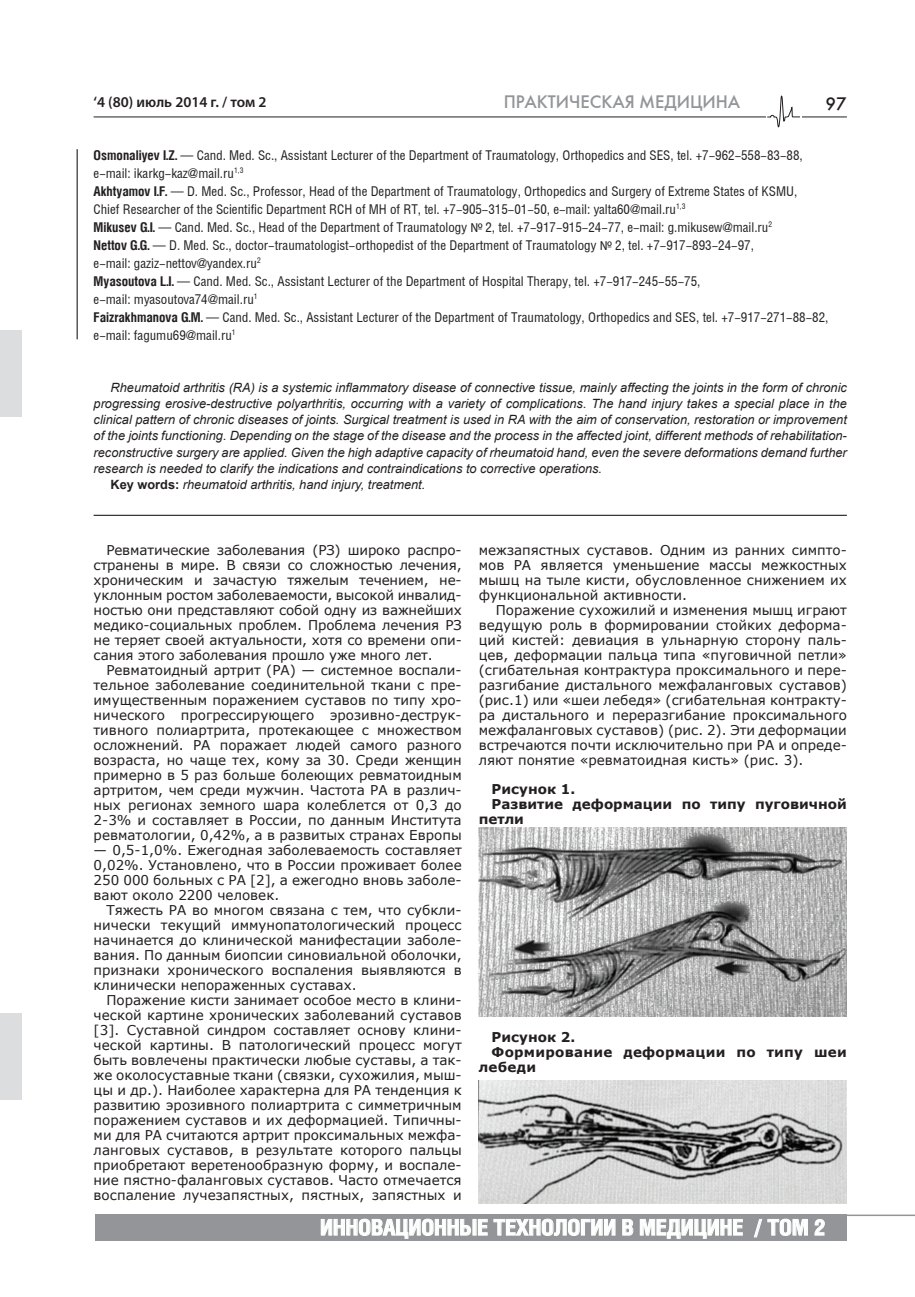
<style>
.page{position:relative;width:915px;height:1297px;background:#fff}
.page>*{position:absolute;margin:0;border:0;box-sizing:border-box;transform-origin:0 0}
.t1{font:700 21.75px "Helios Cond";color:#fff;scale:1.05 1}
.t2{font:18px "Futuris C";color:#939598}
.t3{font:18px "Futuris C";color:#231f20}
.t4{font:600 15px "Myriad Pro";color:#231f20}
.t5{font:13.5px/15px "Verdana";letter-spacing:-.01em;color:#231f20;text-align:justify}
.t6{font:13.5px/18px "Helios Cond";color:#231f20}
.t7{font:700 13.5px "Verdana";color:#231f20}
.t8{font:700 13.5px "Verdana";letter-spacing:.02em;color:#231f20}
.t9{font:italic 12.75px "Arial";color:#231f20}
.s1{font-weight:700}
.s2{font-family:"Myriad Pro"}
.s3{font-weight:700;font-style:normal}
</style>
<div class="page">
<hr style="left:94px;top:117px;width:752px;height:1px;background:#231f20">
<div style="left:95px;top:1215px;width:751px;height:26px;background:#939598"></div>
<svg style="left:321px;top:1219px;width:166px;height:19px"></svg>
<svg style="left:493px;top:1219px;width:122px;height:17px"></svg>
<svg style="left:622px;top:1219px;width:11px;height:16px"></svg>
<svg style="left:639px;top:1219px;width:103px;height:19px"></svg>
<svg style="left:754px;top:1219px;width:7px;height:18px"></svg>
<svg style="left:767px;top:1218px;width:40px;height:18px"></svg>
<svg style="left:814px;top:1219px;width:10px;height:16px"></svg>
<hr style="left:645px;top:1214px;width:269px;height:2px;background:#939598">
<div style="left:765px;top:95px;width:35px;height:33px;background:#fff"></div>
<svg style="left:767px;top:95px;width:33px;height:32px"></svg>
<hr style="left:77px;top:149px;width:1px;height:190px;background:#231f20">
<hr style="left:94px;top:515px;width:752px;height:1px;background:#231f20">
<img style="left:478px;top:827px;width:368px;height:189px">
<img style="left:478px;top:1081px;width:368px;height:122px">
<div style="left:0;top:330px;width:21px;height:87px;background:#dcdddf"></div>
<div style="left:0;top:1013px;width:22px;height:87px;background:#dcdddf"></div>
<h2 class="t2" style="left:503px;top:91px;width:238px">ПРАКТИЧЕСКАЯ МЕДИЦИНА</h2>
<h2 class="t3" style="left:825px;top:93px;width:23px">97</h2>
<p class="t6" style="left:94px;top:146px;width:736px"><span class="s1">Osmonaliyev I.Z.</span> — Cand. Med. Sc., Assistant Lecturer of the Department of Traumatology, Orthopedics and SES, tel. +7-962-558-83-88, e-mail: ikarkg-kaz@mail.ru<sup>1,3<br></sup><span class="s1">Akhtyamov I.F.</span> — D. Med. Sc., Professor, Head of the Department of Traumatology, Orthopedics and Surgery of Extreme States of KSMU,<br>Chief Researcher of the Scientific Department RCH of MH of RT, tel. +7-905-315-01-50, e-mail: yalta60@mail.ru<sup>1,3<br></sup><span class="s1">Mikusev G.I.</span> — Cand. Med. Sc., Head of the Department of Traumatology <span class="s2">№</span> 2, tel. +7-917-915-24-77, e-mail: g.mikusew@mail.ru<sup>2<br></sup><span class="s1">Nettov G.G.</span> — D. Med. Sc., doctor-traumatologist-orthopedist of the Department of Traumatology <span class="s2">№</span> 2, tel. +7-917-893-24-97,<br>e-mail: gaziz-nettov@yandex.ru<sup>2<br></sup><span class="s1">Myasoutova L.I.</span> — Cand. Med. Sc., Assistant Lecturer of the Department of Hospital Therapy, tel. +7-917-245-55-75,<br>e-mail: myasoutova74@mail.ru<sup>1<br></sup><span class="s1">Faizrakhmanova G.M.</span> — Cand. Med. Sc., Assistant Lecturer of the Department of Traumatology, Orthopedics and SES, tel. +7-917-271-88-82, e-mail: fagumu69@mail.ru<sup>1</sup></p>
<p class="t4" style="left:94px;top:92px;width:174px">‘4 (80) июль 2014 г. / том 2</p>
<p class="t9" style="left:111px;top:379px;width:737px">Rheumatoid arthritis (RA) is a systemic inflammatory disease of connective tissue, mainly affecting the joints in the form of chronic</p>
<p class="t9" style="left:94px;top:395px;width:754px">progressing erosive-destructive polyarthritis, occurring with a variety of complications. The hand injury takes a special place in the</p>
<p class="t9" style="left:94px;top:412px;width:754px">clinical pattern of chronic diseases of joints. Surgical treatment is used in RA with the aim of conservation, restoration or improvement</p>
<p class="t9" style="left:94px;top:428px;width:753px">of the joints functioning. Depending on the stage of the disease and the process in the affected joint, different methods of rehabilitation-</p>
<p class="t9" style="left:94px;top:444px;width:754px">reconstructive surgery are applied. Given the high adaptive capacity of rheumatoid hand, even the severe deformations demand further</p>
<p class="t9" style="left:94px;top:460px;width:510px">research is needed to clarify the indications and contraindications to corrective operations.</p>
<p class="t9" style="left:111px;top:476px;width:316px"><span class="s3">Key words:</span> rheumatoid arthritis, hand injury, treatment.</p>
<p class="t5" style="left:94px;top:542px;width:369px;text-align:left;text-indent:13px">Ревматические заболевания (РЗ) широко распро&shy;странены в мире. В связи со сложностью лечения, хроническим и зачастую тяжелым течением, не&shy;уклонным ростом заболеваемости, высокой инвалид&shy;ностью они представляют собой одну из важнейших медико-социальных проблем. Проблема лечения РЗ не теряет своей актуальности, хотя со времени опи&shy;сания этого заболевания прошло уже много лет.</p>
<p class="t5" style="left:94px;top:662px;width:369px;text-indent:13px">Ревматоидный артрит (РА) — системное воспали&shy;тельное заболевание соединительной ткани с пре&shy;имущественным поражением суставов по типу хро&shy;нического прогрессирующего эрозивно-деструк&shy;тивного полиартрита, протекающее с множеством осложнений. РА поражает людей самого разного возраста, но чаще тех, кому за 30. Среди женщин примерно в 5 раз больше болеющих ревматоидным артритом, чем среди мужчин. Частота РА в различ&shy;ных регионах земного шара колеблется от 0,3 до 2-3% и составляет в России, по данным Института ревматологии, 0,42%, а в развитых странах Европы</p>
<p class="t5" style="left:94px;top:842px;width:369px">— 0,5-1,0%. Ежегодная заболеваемость составляет 0,02%. Установлено, что в России проживает более 250 000 больных с РА [2], а ежегодно вновь заболе&shy;вают около 2200 человек.</p>
<p class="t5" style="left:94px;top:902px;width:369px;text-indent:13px">Тяжесть РА во многом связана с тем, что субкли&shy;нически текущий иммунопатологический процесс начинается до клинической манифестации заболе&shy;вания. По данным биопсии синовиальной оболочки, признаки хронического воспаления выявляются в клинически непораженных суставах.</p>
<p class="t5" style="left:94px;top:992px;width:369px;text-indent:13px">Поражение кисти занимает особое место в клини&shy;ческой картине хронических заболеваний суставов [3]. Суставной синдром составляет основу клини&shy;ческой картины. В патологический процесс могут быть вовлечены практически любые суставы, а так&shy;же околосуставные ткани (связки, сухожилия, мыш&shy;цы и др.). Наиболее характерна для РА тенденция к развитию эрозивного полиартрита с симметричным поражением суставов и их деформацией. Типичны&shy;ми для РА считаются артрит проксимальных межфа&shy;ланговых суставов, в результате которого пальцы приобретают веретенообразную форму, и воспале&shy;ние пястно-фаланговых суставов. Часто отмечается воспаление лучезапястных, пястных, запястных и</p>
<p class="t5" style="left:478px;top:542px;width:369px">межзапястных суставов. Одним из ранних симпто&shy;мов РА является уменьшение массы межкостных мышц на тыле кисти, обусловленное снижением их функциональной активности.</p>
<p class="t5" style="left:478px;top:602px;width:369px;text-indent:17px">Поражение сухожилий и изменения мышц играют ведущую роль в формировании стойких деформа&shy;ций кистей: девиация в ульнарную сторону паль&shy;цев, деформации пальца типа «пуговичной петли» (сгибательная контрактура проксимального и пере&shy;разгибание дистального межфаланговых суставов) (рис.1) или «шеи лебедя» (сгибательная контракту&shy;ра дистального и переразгибание проксимального межфаланговых суставов) (рис. 2). Эти деформации встречаются почти исключительно при РА и опреде&shy;ляют понятие «ревматоидная кисть» (рис. 3).</p>
<p class="t7" style="left:491px;top:779px;width:85px">Рисунок 1.</p>
<p class="t7" style="left:491px;top:794px;width:357px">Развитие деформации по типу пуговичной</p>
<p class="t7" style="left:478px;top:809px;width:47px">петли</p>
<p class="t7" style="left:491px;top:1027px;width:85px">Рисунок 2.</p>
<p class="t8" style="left:491px;top:1042px;width:357px">Формирование деформации по типу шеи</p>
<p class="t7" style="left:478px;top:1057px;width:59px">лебеди</p>
<h1 class="t1" style="left:320px;top:1214px;width:440px">инновационные технологии в медицине / ТОМ</h1>
<h1 class="t1" style="left:813px;top:1214px;width:12px">2</h1>
</div>
